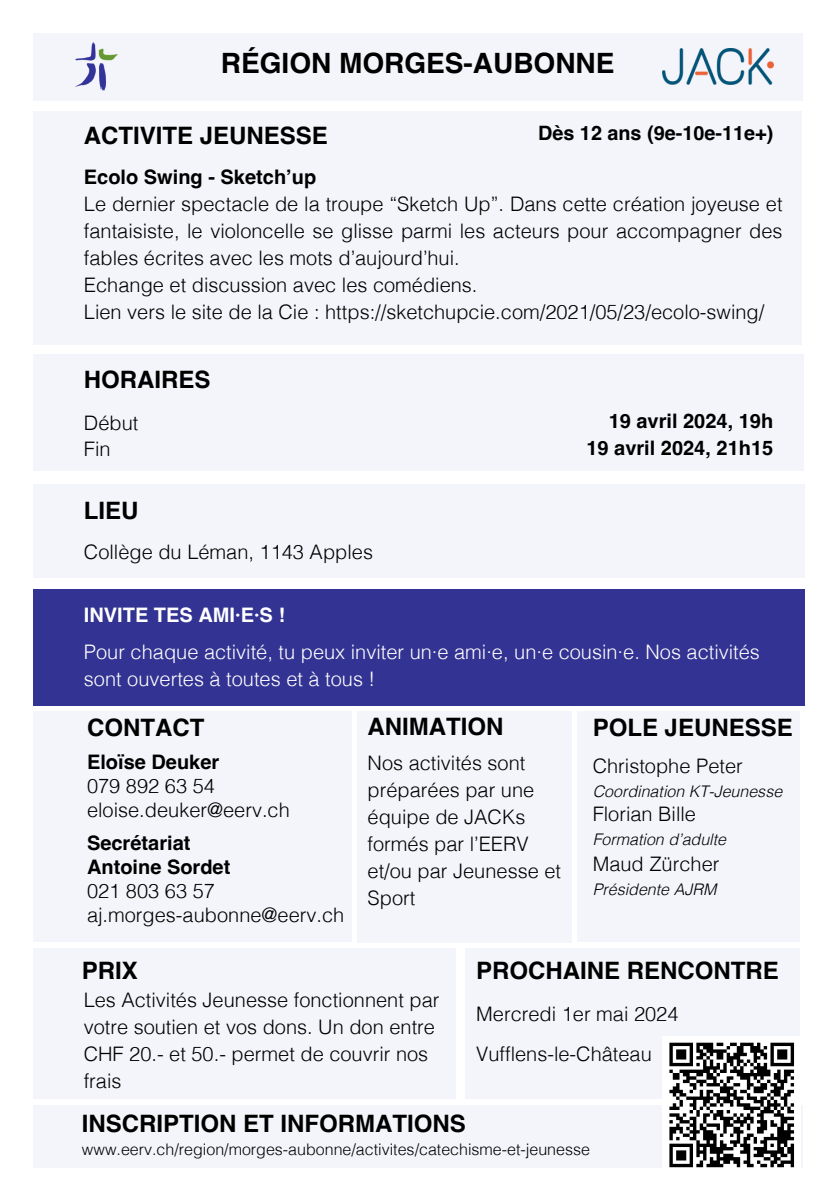
<style>
.page{position:relative;width:839px;height:1191px;background:#fff}
.page>*{position:absolute;margin:0;border:0;box-sizing:border-box;transform-origin:0 0}
.t1{font:700 28px "Helvetica";color:#000}
.t2{font:700 24px "Helvetica";color:#000}
.t3{font:300 20px/27px "Helvetica";color:#000}
.t4{font:300 20px/27px "Helvetica";color:#fff}
.t5{font:700 20px/27px "Helvetica";color:#000;text-align:right}
.t6{font:700 20px "Helvetica";color:#fff}
.t7{font:700 19.8px "Helvetica";color:#000}
.t8{font:300 16px "Helvetica";color:#000}
.t9{font:italic 300 16px "Helvetica";color:#000}
.s1{font-weight:700}
</style>
<div class="page">
<div style="left:33px;top:34px;width:769px;height:67px;background:#f3f5fa"></div>
<div style="left:33px;top:111px;width:769px;height:233px;background:#f3f5fa"></div>
<div style="left:33px;top:355px;width:771px;height:116px;background:#f3f5fa"></div>
<div style="left:33px;top:485px;width:771px;height:93px;background:#f3f5fa"></div>
<div style="left:33px;top:589px;width:771px;height:117px;background:#333393"></div>
<div style="left:33px;top:712px;width:318px;height:230px;background:#f3f5fa"></div>
<div style="left:33px;top:948px;width:423px;height:151px;background:#f3f5fa"></div>
<div style="left:33px;top:1105px;width:769px;height:63px;background:#f3f5fa"></div>
<img style="left:662px;top:48px;width:111px;height:36px">
<img style="left:75px;top:42px;width:43px;height:49px">
<div style="left:357px;top:711px;width:214px;height:231px;background:#f3f5fa"></div>
<div style="left:577px;top:712px;width:223px;height:230px;background:#f3f5fa"></div>
<div style="left:465px;top:948px;width:335px;height:151px;background:#f3f5fa"></div>
<div style="left:662px;top:1036px;width:138px;height:138px;background:#fff"></div>
<svg style="left:669px;top:1042px;width:125px;height:126px"></svg>
<h1 class="t1" style="left:221px;top:51px;width:395px">RÉGION MORGES-AUBONNE</h1>
<h5 class="t7" style="left:538px;top:125px;width:237px">Dès 12 ans (9e-10e-11e+)</h5>
<h5 class="t2" style="left:84px;top:125px;width:245px">ACTIVITE JEUNESSE</h5>
<h5 class="t3" style="left:84px;top:165px;width:700px"><span class="s1">Ecolo Swing - Sketch’up<br></span>Le dernier spectacle de la troupe “Sketch Up”. Dans cette création joyeuse et fantaisiste, le violoncelle se glisse parmi les acteurs pour accompagner des fables écrites avec les mots d’aujourd’hui.<br>Echange et discussion avec les comédiens.<br>Lien vers le site de la Cie : https://sketchupcie.com/2021/05/23/ecolo-swing/</h5>
<h4 class="t2" style="left:84px;top:370px;width:128px">HORAIRES</h4>
<h4 class="t3" style="left:84px;top:411px;width:56px">Début<br>Fin</h4>
<h3 class="t2" style="left:84px;top:500px;width:56px">LIEU</h3>
<h3 class="t3" style="left:84px;top:540px;width:290px">Collège du Léman, 1143 Apples</h3>
<p class="t5" style="left:586px;top:409px;width:188px">19 avril 2024, 19h<br>19 avril 2024, 21h15</p>
<p class="t6" style="left:84px;top:606px;width:203px">INVITE TES AMI·E·S !</p>
<p class="t4" style="left:84px;top:640px;width:677px">Pour chaque activité, tu peux inviter un·e ami·e, un·e cousin·e. Nos activités sont ouvertes à toutes et à tous !</p>
<p class="t2" style="left:87px;top:718px;width:119px">CONTACT</p>
<p class="t5" style="left:87px;top:750px;width:134px">Eloïse Deuker</p>
<p class="t3" style="left:87px;top:776px;width:204px;line-height:24px">079 892 63 54 eloise.deuker@eerv.ch</p>
<p class="t2" style="left:367px;top:717px;width:137px">ANIMATION</p>
<p class="t3" style="left:367px;top:751px;width:195px">Nos activités sont préparées par une équipe de JACKs formés par l’EERV et/ou par Jeunesse et<br>Sport</p>
<p class="t2" style="left:592px;top:717px;width:201px">POLE JEUNESSE</p>
<p class="t3" style="left:592px;top:754px;width:152px">Christophe Peter</p>
<p class="t9" style="left:592px;top:785px;width:191px">Coordination KT-Jeunesse</p>
<h2 class="t3" style="left:592px;top:802px;width:105px">Florian Bille</h2>
<h5 class="t9" style="left:592px;top:833px;width:135px">Formation d’adulte</h5>
<h5 class="t3" style="left:592px;top:852px;width:128px">Maud Zürcher</h5>
<p class="t9" style="left:592px;top:882px;width:125px">Présidente AJRM</p>
<p class="t5" style="left:87px;top:833px;width:145px;line-height:24px;text-align:left">Secrétariat<br>Antoine Sordet</p>
<p class="t3" style="left:87px;top:881px;width:259px;line-height:24px">021 803 63 57 aj.morges-aubonne@eerv.ch</p>
<h4 class="t2" style="left:82px;top:960px;width:57px">PRIX</h4>
<p class="t3" style="left:84px;top:988px;width:357px">Les Activités Jeunesse fonctionnent par votre soutien et vos dons. Un don entre<br>CHF 20.- et 50.- permet de couvrir nos frais</p>
<h5 class="t2" style="left:82px;top:1113px;width:385px">INSCRIPTION ET INFORMATIONS</h5>
<h2 class="t2" style="left:476px;top:961px;width:304px">PROCHAINE RENCONTRE</h2>
<h2 class="t3" style="left:476px;top:995px;width:204px;line-height:40.4px">Mercredi 1er mai 2024<br>Vufflens-le-Château</h2>
<p class="t8" style="left:82px;top:1142px;width:509px">www.eerv.ch/region/morges-aubonne/activites/catechisme-et-jeunesse</p>
</div>
